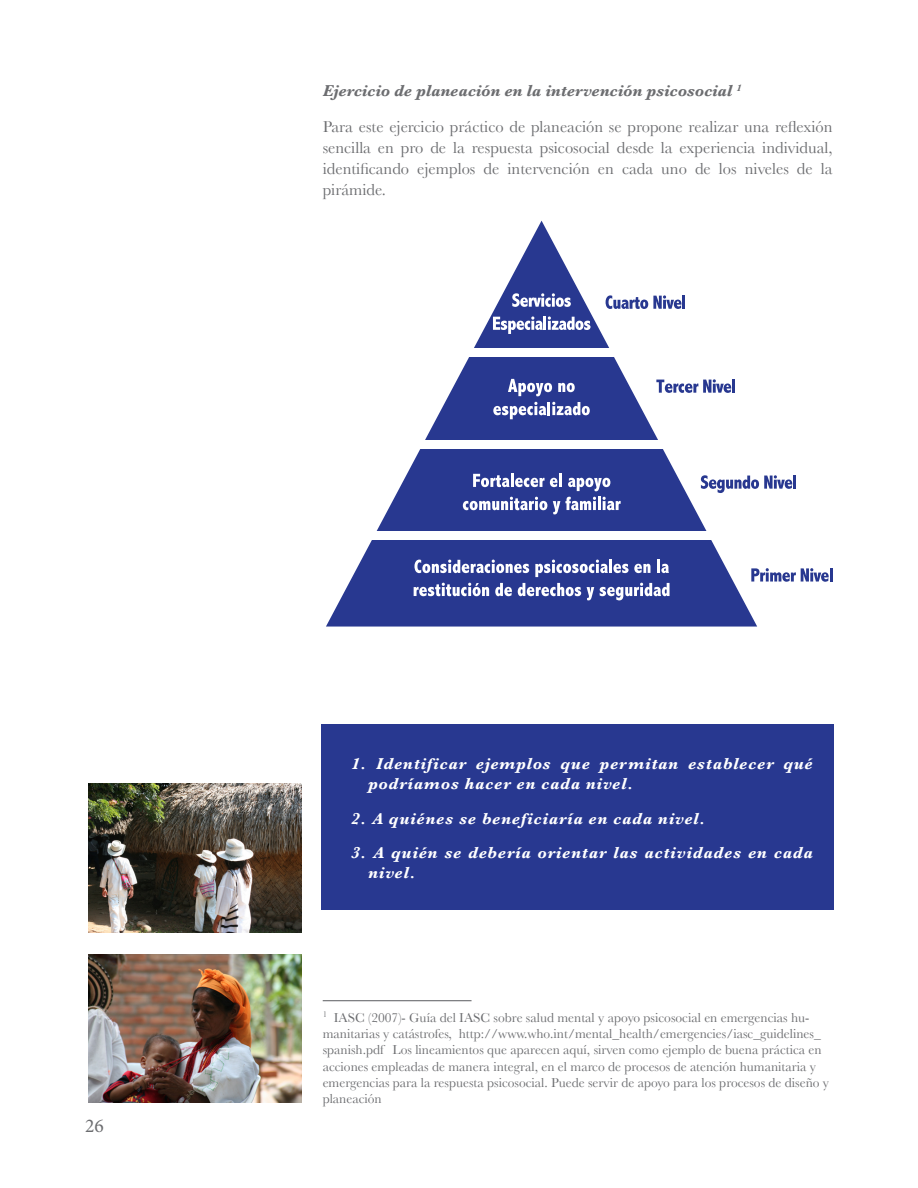
<style>
.page{position:relative;width:918px;height:1188px;background:#fff}
.page>*{position:absolute;margin:0;border:0;box-sizing:border-box;transform-origin:0 0}
.t1{font:19.5px "Minion Pro";color:#6c6d70}
.t2{font:16.5px/21px "Baskerville";color:#6c6d70;text-align:justify}
.vinetas{font:italic 700 16.5px/19.8px "Baskerville";letter-spacing:.05em;color:#fff}
.t3{font:italic 700 16.5px "Baskerville";color:#6c6d70}
.t4{font:13.5px/16.2px "Baskerville";color:#6c6d70}
</style>
<div class="page">
<img style="left:89px;top:954px;width:212px;height:149px">
<img style="left:89px;top:783px;width:212px;height:149px">
<hr style="left:323px;top:1000px;width:149px;height:1px;background:#6c6d70">
<div style="left:321px;top:724px;width:513px;height:185px;background:#283890"></div>
<svg style="left:326px;top:221px;width:431px;height:406px"></svg>
<svg style="left:512px;top:293px;width:59px;height:14px"></svg>
<svg style="left:493px;top:316px;width:98px;height:18px"></svg>
<div style="left:289px;top:349px;width:505px;height:8px;background:#fff"></div>
<div style="left:289px;top:441px;width:505px;height:8px;background:#fff"></div>
<div style="left:289px;top:532px;width:505px;height:8px;background:#fff"></div>
<svg style="left:508px;top:379px;width:44px;height:17px"></svg>
<svg style="left:558px;top:383px;width:17px;height:9px"></svg>
<svg style="left:493px;top:402px;width:97px;height:17px"></svg>
<svg style="left:473px;top:474px;width:89px;height:13px"></svg>
<svg style="left:568px;top:478px;width:42px;height:13px"></svg>
<svg style="left:463px;top:497px;width:84px;height:13px"></svg>
<svg style="left:553px;top:497px;width:68px;height:17px"></svg>
<svg style="left:414px;top:560px;width:115px;height:13px"></svg>
<svg style="left:535px;top:560px;width:115px;height:17px"></svg>
<svg style="left:657px;top:560px;width:12px;height:13px"></svg>
<svg style="left:414px;top:583px;width:75px;height:13px"></svg>
<svg style="left:495px;top:583px;width:17px;height:13px"></svg>
<svg style="left:518px;top:583px;width:63px;height:13px"></svg>
<svg style="left:587px;top:587px;width:7px;height:13px"></svg>
<svg style="left:600px;top:583px;width:70px;height:17px"></svg>
<svg style="left:606px;top:295px;width:79px;height:14px"></svg>
<svg style="left:656px;top:379px;width:79px;height:14px"></svg>
<svg style="left:701px;top:475px;width:95px;height:18px"></svg>
<svg style="left:751px;top:568px;width:78px;height:14px"></svg>
<hr style="left:830px;top:568px;width:3px;height:14px;background:#283890">
<p class="t3" style="left:323px;top:81px;width:420px">Ejercicio de planeación en la intervención psicosocial <sup>1</sup></p>
<p class="t2" style="left:323px;top:116px;width:511px">Para este ejercicio práctico de planeación se propone realizar una reflexión sencilla en pro de la respuesta psicosocial desde la experiencia individual, identificando ejemplos de intervención en cada uno de los niveles de la pirámide.</p>
<h1 class="t1" style="left:85px;top:1113px;width:20px">26</h1>
<p class="vinetas" style="left:368px;top:754px;width:446px;text-indent:-17px">1. Identificar ejemplos que permitan establecer qué podríamos hacer en cada nivel.</p>
<p class="vinetas" style="left:351px;top:808px;width:355px">2. A quiénes se beneficiaría en cada nivel.</p>
<p class="vinetas" style="left:368px;top:843px;width:446px;text-indent:-17px">3. A quién se debería orientar las actividades en cada nivel.</p>
<p class="t4" style="left:323px;top:1009px;width:508px"><sup>1</sup> IASC (2007)- Guía del IASC sobre salud mental y apoyo psicosocial en emergencias hu&shy;manitarias y catástrofes, http://www.who.int/mental_health/emergencies/iasc_guidelines_ spanish.pdf Los lineamientos que aparecen aquí, sirven como ejemplo de buena práctica en acciones empleadas de manera integral, en el marco de procesos de atención humanitaria y emergencias para la respuesta psicosocial. Puede servir de apoyo para los procesos de diseño y planeación</p>
</div>
